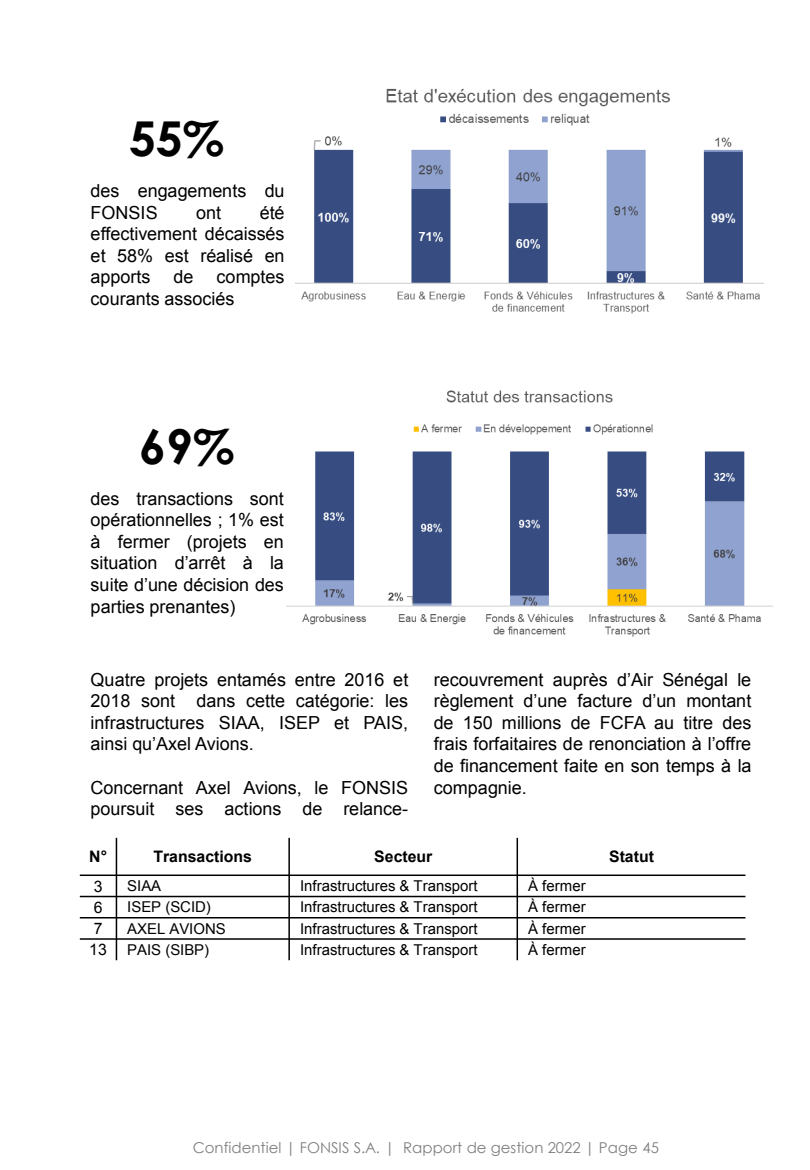
<style>
.page{position:relative;width:810px;height:1170px;background:#fff}
.page>*{position:absolute;margin:0;border:0;box-sizing:border-box;transform-origin:0 0}
.t1{font:700 48.15px "Century Gothic";color:#000}
.t2{font:700 48px "Century Gothic";color:#000}
.t3{font:18px/21.6px "Arial";color:#000;text-align:justify}
.t4{font:700 15.9px "Arial";color:#000}
.t5{font:15.9px "Arial";color:#000}
.t6{font:15px "Arial";color:#000}
.t7{font:15px "Century Gothic";color:#7f7f7f}
</style>
<div class="page">
<img style="left:286px;top:390px;width:487px;height:247px">
<img style="left:295px;top:88px;width:468px;height:226px">
<hr style="left:116px;top:838px;width:1px;height:122px;background:#000">
<hr style="left:288px;top:838px;width:2px;height:122px;background:#000">
<hr style="left:517px;top:838px;width:1px;height:122px;background:#000">
<hr style="left:80px;top:875px;width:665px;height:1px;background:#000">
<hr style="left:80px;top:896px;width:665px;height:1px;background:#000">
<hr style="left:80px;top:917px;width:665px;height:2px;background:#000">
<hr style="left:80px;top:938px;width:665px;height:2px;background:#000">
<h2 class="t2" style="left:129px;top:102px;width:97px">55%</h2>
<p class="t3" style="left:91px;top:180px;width:196px">des engagements du<br>FONSIS</p>
<p class="t3" style="left:91px;top:202px;width:196px;text-indent:169px">été effectivement décaissés et 58% est réalisé en apports</p>
<p class="t3" style="left:196px;top:202px;width:27px">ont</p>
<p class="t3" style="left:174px;top:266px;width:21px">de</p>
<p class="t3" style="left:91px;top:266px;width:195px;text-indent:126px">comptes courants associés</p>
<h1 class="t1" style="left:139px;top:410px;width:97px">69%</h1>
<p class="t3" style="left:91px;top:488px;width:195px">des transactions sont opérationnelles ; 1% est à fermer (projets en situation d’arrêt à la suite d’une décision des parties prenantes)</p>
<p class="t3" style="left:91px;top:669px;width:319px">Quatre projets entamés entre 2016 et 2018 sont dans cette catégorie: les infrastructures SIAA, ISEP et PAIS, ainsi qu’Axel Avions.</p>
<p class="t3" style="left:91px;top:777px;width:319px">Concernant Axel Avions, le FONSIS poursuit ses actions de relance-</p>
<p class="t3" style="left:434px;top:669px;width:319px">recouvrement auprès d’Air Sénégal le règlement d’une facture d’un montant de 150 millions de FCFA au titre des frais forfaitaires de renonciation à l’offre de financement faite en son temps à la compagnie.</p>
<p class="t4" style="left:89px;top:846px;width:19px">N°</p>
<p class="t4" style="left:153px;top:846px;width:100px">Transactions</p>
<p class="t4" style="left:374px;top:846px;width:60px">Secteur</p>
<p class="t4" style="left:609px;top:846px;width:46px">Statut</p>
<p class="t5" style="left:94px;top:876px;width:10px">3</p>
<p class="t6" style="left:127px;top:876px;width:35px">SIAA</p>
<p class="t6" style="left:300px;top:876px;width:179px">Infrastructures &amp; Transport</p>
<p class="t6" style="left:528px;top:876px;width:59px">À fermer</p>
<p class="t5" style="left:94px;top:897px;width:10px">6</p>
<p class="t6" style="left:127px;top:897px;width:85px">ISEP (SCID)</p>
<p class="t6" style="left:300px;top:897px;width:179px">Infrastructures &amp; Transport</p>
<p class="t6" style="left:528px;top:897px;width:59px">À fermer</p>
<p class="t5" style="left:94px;top:918px;width:10px">7</p>
<p class="t6" style="left:127px;top:918px;width:100px">AXEL AVIONS</p>
<p class="t6" style="left:300px;top:918px;width:179px">Infrastructures &amp; Transport</p>
<p class="t6" style="left:528px;top:918px;width:59px">À fermer</p>
<p class="t5" style="left:89px;top:939px;width:19px">13</p>
<p class="t6" style="left:127px;top:940px;width:83px">PAIS (SIBP)</p>
<p class="t6" style="left:300px;top:940px;width:179px">Infrastructures &amp; Transport</p>
<p class="t6" style="left:528px;top:940px;width:59px">À fermer</p>
<p class="t7" style="left:193px;top:1137px;width:468px">Confidentiel | FONSIS S.A. | Rapport de gestion 2022 | Page 45</p>
</div>
